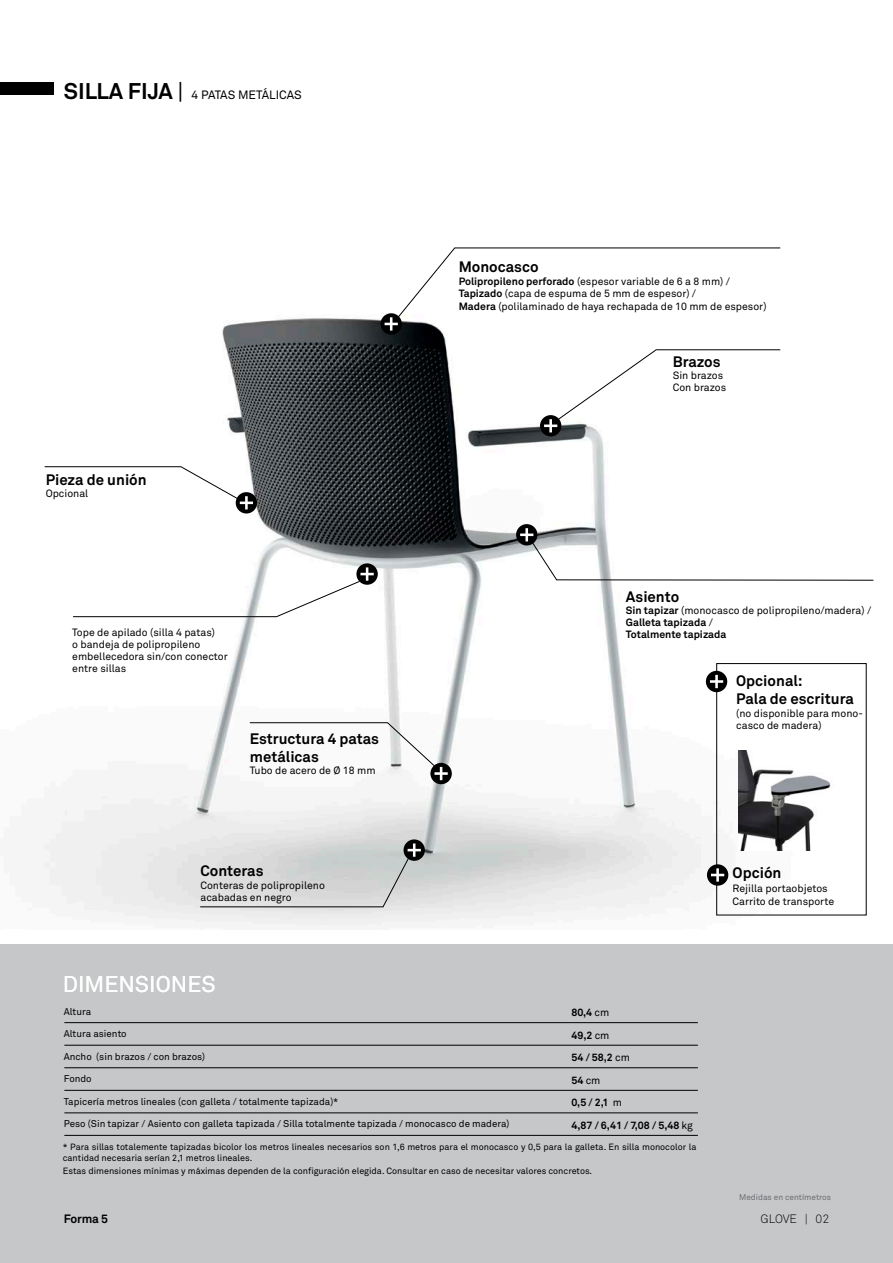
<style>
.page{position:relative;width:893px;height:1263px;background:#fff}
.page>*{position:absolute;margin:0;border:0;box-sizing:border-box;transform-origin:0 0}
.t1{font:22.5px "Akkurat";color:#fff}
.t2{font:700 15px/18px "Akkurat";color:#000}
.t3{font:12px "Akkurat";letter-spacing:-.005em;color:#000}
.t4{font:300 12px "Akkurat";color:#000}
.t5{font:700 12px "Akkurat";letter-spacing:-.02em;color:#000}
.t6{font:10.5px/12px "Akkurat";color:#000}
.t7{font:700 10.5px/22.5px "Akkurat";color:#000}
.t8{font:9.75px "Akkurat";color:#000}
.t9{font:9px/10.8px "Akkurat";color:#000}
.t10{font:8.25px "Akkurat";color:#6d6d71}
.s1{font-weight:700;font-size:22.5px}
.s2{font-size:22.5px}
.s3{font-weight:700}
.s4{font-weight:400}
</style>
<div class="page">
<img style="left:44px;top:82px;width:781px;height:844px">
<div style="left:716px;top:663px;width:150px;height:252px;border:1px solid #000"></div>
<div style="left:0;top:944px;width:893px;height:319px;background:#c6c7c9"></div>
<div style="left:0;top:82px;width:53px;height:13px;background:#000"></div>
<svg style="left:404px;top:839px;width:21px;height:22px"></svg>
<svg style="left:199px;top:843px;width:222px;height:64px"></svg>
<div style="left:540px;top:415px;width:21px;height:21px;background:#000;border-radius:50%"></div>
<svg style="left:544px;top:349px;width:237px;height:83px"></svg>
<div style="left:236px;top:492px;width:21px;height:21px;background:#000;border-radius:50%"></div>
<svg style="left:44px;top:466px;width:209px;height:43px"></svg>
<svg style="left:430px;top:763px;width:22px;height:21px"></svg>
<hr style="left:434px;top:772px;width:14px;height:3px;background:#fff">
<svg style="left:249px;top:722px;width:193px;height:58px"></svg>
<svg style="left:356px;top:563px;width:22px;height:22px"></svg>
<svg style="left:72px;top:567px;width:302px;height:50px"></svg>
<svg style="left:707px;top:864px;width:21px;height:22px"></svg>
<svg style="left:711px;top:874px;width:13px;height:2px"></svg>
<hr style="left:716px;top:868px;width:3px;height:14px;background:#fff">
<img style="left:738px;top:750px;width:93px;height:100px">
<div style="left:706px;top:671px;width:21px;height:21px;background:#000;border-radius:50%"></div>
<svg style="left:710px;top:675px;width:13px;height:13px"></svg>
<svg style="left:380px;top:313px;width:22px;height:22px"></svg>
<svg style="left:385px;top:247px;width:396px;height:84px"></svg>
<div style="left:516px;top:524px;width:21px;height:21px;background:#000;border-radius:50%"></div>
<svg style="left:520px;top:528px;width:354px;height:53px"></svg>
<hr style="left:64px;top:1022px;width:634px;height:1px;background:#000">
<hr style="left:64px;top:1045px;width:634px;height:1px;background:#000">
<hr style="left:64px;top:1067px;width:634px;height:1px;background:#000">
<hr style="left:64px;top:1090px;width:634px;height:1px;background:#000">
<hr style="left:64px;top:1112px;width:634px;height:1px;background:#000">
<hr style="left:64px;top:1135px;width:634px;height:1px;background:#000">
<p class="t3" style="left:64px;top:87px;width:239px"><span class="s1">SILLA FIJA</span> <span class="s2">|</span> 4 PATAS METÁLICAS</p>
<h2 class="t2" style="left:46px;top:471px;width:103px">Pieza de unión</h2>
<p class="t6" style="left:46px;top:487px;width:44px">Opcional</p>
<p class="t6" style="left:72px;top:626px;width:157px">Tope de apilado (silla 4 patas)<br>o bandeja de polipropileno embellecedora sin/con conector entre sillas</p>
<h2 class="t2" style="left:250px;top:730px;width:131px">Estructura 4 patas metálicas</h2>
<p class="t6" style="left:250px;top:764px;width:127px">Tubo de acero de Ø 18 mm</p>
<h2 class="t2" style="left:200px;top:861px;width:65px">Conteras</h2>
<p class="t6" style="left:200px;top:878px;width:126px;line-height:12.6px">Conteras de polipropileno acabadas en negro</p>
<h1 class="t1" style="left:63px;top:970px;width:154px">DIMENSIONES</h1>
<h2 class="t2" style="left:459px;top:258px;width:81px">Monocasco</h2>
<p class="t6" style="left:459px;top:275px;width:309px;line-height:12.6px"><span class="s3">Polipropileno perforado</span> (espesor variable de 6 a 8 mm) /<br><span class="s3">Tapizado</span> (capa de espuma de 5 mm de espesor) /<br><span class="s3">Madera</span> (polilaminado de haya rechapada de 10 mm de espesor)</p>
<h2 class="t2" style="left:673px;top:353px;width:49px">Brazos</h2>
<p class="t6" style="left:673px;top:369px;width:55px">Sin brazos<br>Con brazos</p>
<h2 class="t2" style="left:626px;top:588px;width:55px">Asiento</h2>
<p class="t7" style="left:626px;top:604px;width:247px;line-height:12px">Sin tapizar <span class="s4">(monocasco de polipropileno/madera) /<br></span>Galleta tapizada <span class="s4">/<br></span>Totalmente tapizada</p>
<h2 class="t2" style="left:736px;top:671px;width:119px">Opcional:<br>Pala de escritura</h2>
<p class="t6" style="left:736px;top:706px;width:128px;line-height:12.6px">(no disponible para mono&shy;casco de madera)</p>
<h2 class="t2" style="left:733px;top:864px;width:50px">Opción</h2>
<p class="t6" style="left:733px;top:881px;width:103px;line-height:13.5px">Rejilla portaobjetos<br>Carrito de transporte</p>
<p class="t8" style="left:64px;top:1005px;width:29px">Altura</p>
<p class="t8" style="left:64px;top:1028px;width:64px">Altura asiento</p>
<p class="t8" style="left:64px;top:1050px;width:143px">Ancho (sin brazos / con brazos)</p>
<p class="t8" style="left:64px;top:1073px;width:29px">Fondo</p>
<p class="t8" style="left:64px;top:1095px;width:276px">Tapicería metros lineales (con galleta / totalmente tapizada)*</p>
<p class="t8" style="left:64px;top:1118px;width:447px">Peso (Sin tapizar / Asiento con galleta tapizada / Silla totalmente tapizada / monocasco de madera)</p>
<p class="t9" style="left:63px;top:1141px;width:635px">* Para sillas totalemente tapizadas bicolor los metros lineales necesarios son 1,6 metros para el monocasco y 0,5 para la galleta. En silla monocolor la cantidad necesaria serían 2,1 metros lineales.</p>
<p class="t9" style="left:63px;top:1165px;width:531px">Estas dimensiones mínimas y máximas dependen de la configuración elegida. Consultar en caso de necesitar valores concretos.</p>
<p class="t5" style="left:64px;top:1211px;width:46px">Forma 5</p>
<p class="t4" style="left:761px;top:1211px;width:70px">GLOVE | 02</p>
<p class="t7" style="left:571px;top:1001px;width:123px">80,4 <span class="s4">cm<br></span>49,2 <span class="s4">cm<br></span>54 / 58,2 <span class="s4">cm<br></span>54 <span class="s4">cm<br></span>0,5 / 2,1 <span class="s4">m<br></span>4,87 / 6,41 / 7,08 / 5,48 <span class="s4">kg</span></p>
<p class="t10" style="left:739px;top:1192px;width:93px">Medidas en centímetros</p>
</div>
